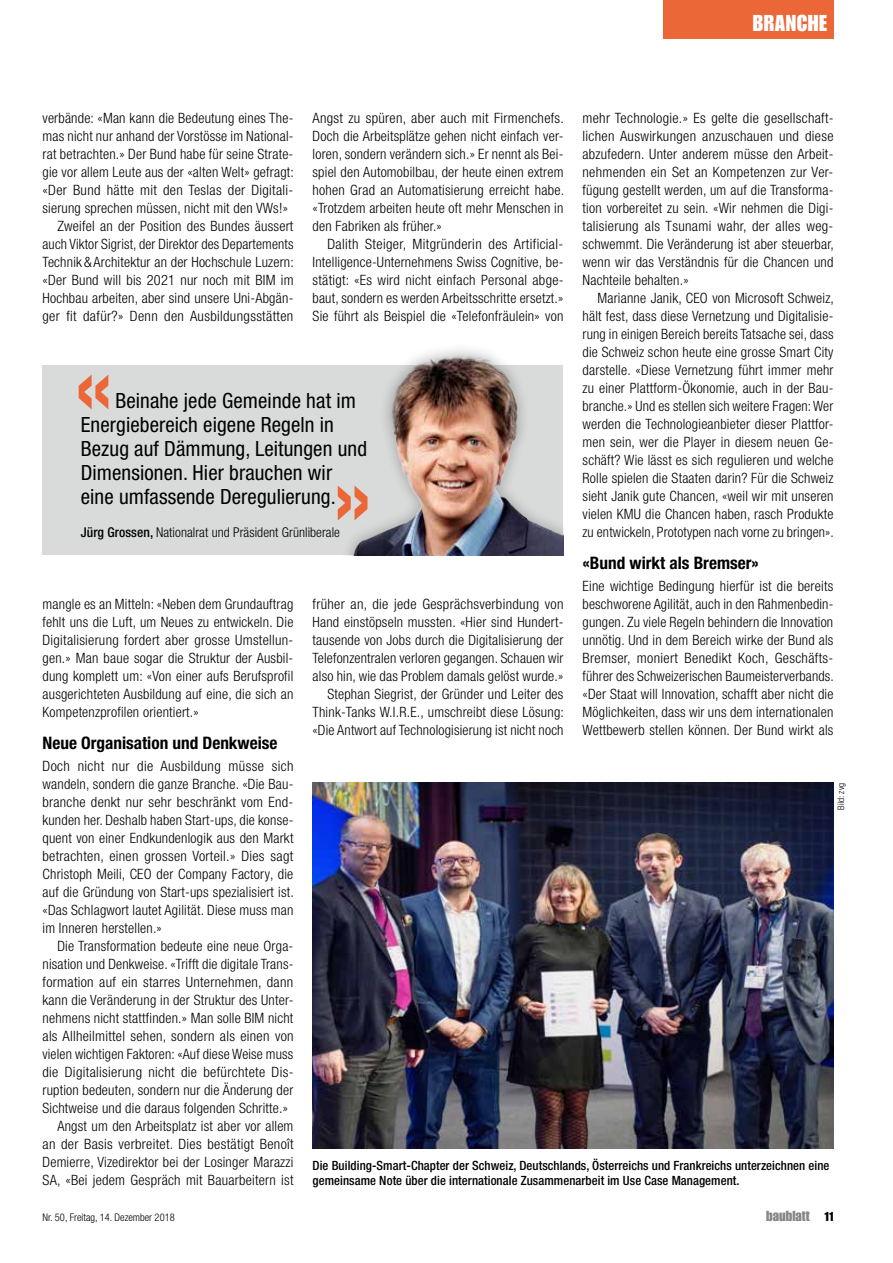
<style>
.page{position:relative;width:893px;height:1263px;background:#fff}
.page>*{position:absolute;margin:0;border:0;box-sizing:border-box;transform-origin:0 0}
.t1{font:22.5px "Impact LT Std";letter-spacing:.025em;color:#fff}
.t2{font:condensed 21px/24px "Helvetica Neue LT Pro";letter-spacing:.005em;color:#000}
.t3{font:700 condensed 17.25px "Helvetica Neue LT Pro";color:#000}
.t4{font:300 condensed 14.25px/18px "Helvetica Neue LT Pro";letter-spacing:.015em;color:#000;text-align:justify}
.t5{font:14.25px "Impact LT Std";color:#868786}
.t6{font:300 condensed 13.5px "Helvetica Neue LT Pro";letter-spacing:.005em;color:#000}
.t7{font:500 condensed 12.75px/15px "Helvetica Neue LT Pro";letter-spacing:.005em;color:#000}
.t8{font:300 condensed 10.5px "Helvetica Neue LT Pro";color:#000}
.t9{font:300 condensed 9px "Helvetica Neue LT Pro";color:#000}
.s1{font-weight:500}
.s2{font-size:12.75px;color:#000}
</style>
<div class="page">
<div style="left:663px;top:0;width:170px;height:38px;background:#ec6737"></div>
<img style="left:313px;top:782px;width:520px;height:367px">
<div style="left:43px;top:366px;width:520px;height:189px;background:#d9dada"></div>
<svg style="left:79px;top:375px;width:29px;height:34px"></svg>
<div style="left:335px;top:341px;width:228px;height:214px;background:#000;opacity:.25"></div>
<img style="left:347px;top:347px;width:216px;height:208px">
<h1 class="t1" style="left:753px;top:10px;width:76px">BRANCHE</h1>
<p class="t4" style="left:313px;top:109px;width:253px">Angst zu spüren, aber auch mit Firmenchefs.<br>Doch die Arbeitsplätze gehen nicht einfach ver&shy;loren, sondern verändern sich.» Er nennt als Bei&shy;spiel den Automobilbau, der heute einen extrem hohen Grad an Automatisierung erreicht habe. «Trotzdem arbeiten heute oft mehr Menschen in den Fabriken als früher.»</p>
<p class="t4" style="left:313px;top:235px;width:253px;text-indent:15px">Dalith Steiger, Mitgründerin des Artificial-Intelligence-Unternehmens Swiss Cognitive, be&shy;stätigt: «Es wird nicht einfach Personal abge&shy;baut, sondern es werden Arbeitsschritte ersetzt.» Sie führt als Beispiel die «Telefonfräulein» von</p>
<p class="t4" style="left:583px;top:109px;width:253px">mehr Technologie.» Es gelte die gesellschaft&shy;lichen Auswirkungen anzuschauen und diese abzufedern. Unter anderem müsse den Arbeit&shy;nehmenden ein Set an Kompetenzen zur Ver&shy;fügung gestellt werden, um auf die Transforma&shy;tion vorbereitet zu sein. «Wir nehmen die Digi&shy;talisierung als Tsunami wahr, der alles weg&shy;schwemmt. Die Veränderung ist aber steuerbar, wenn wir das Verständnis für die Chancen und Nachteile behalten.»</p>
<p class="t4" style="left:583px;top:289px;width:253px;text-indent:15px">Marianne Janik, CEO von Microsoft Schweiz, hält fest, dass diese Vernetzung und Digitalisie&shy;rung in einigen Bereich bereits Tatsache sei, dass die Schweiz schon heute eine grosse Smart City darstelle. «Diese Vernetzung führt immer mehr zu einer Plattform-Ökonomie, auch in der Bau&shy;branche.» Und es stellen sich weitere Fragen: Wer werden die Technologieanbieter dieser Plattfor&shy;men sein, wer die Player in diesem neuen Ge&shy;schäft? Wie lässt es sich regulieren und welche Rolle spielen die Staaten darin? Für die Schweiz sieht Janik gute Chancen, «weil wir mit unseren vielen KMU die Chancen haben, rasch Produkte zu entwickeln, Prototypen nach vorne zu bringen».</p>
<p class="t3" style="left:583px;top:553px;width:178px">«Bund wirkt als Bremser»</p>
<p class="t4" style="left:583px;top:577px;width:253px">Eine wichtige Bedingung hierfür ist die bereits beschworene Agilität, auch in den Rahmenbedin&shy;gungen. Zu viele Regeln behindern die Innovation unnötig. Und in dem Bereich wirke der Bund als Bremser, moniert Benedikt Koch, Geschäfts&shy;führer des Schweizerischen Baumeisterverbands. «Der Staat will Innovation, schafft aber nicht die Möglichkeiten, dass wir uns dem internationalen Wettbewerb stellen können. Der Bund wirkt als</p>
<p class="t4" style="left:43px;top:109px;width:252px">verbände: «Man kann die Bedeutung eines The-</p>
<p class="t4" style="left:43px;top:127px;width:252px">mas nicht nur anhand der Vorstösse im National-</p>
<p class="t4" style="left:43px;top:145px;width:252px">rat betrachten.» Der Bund habe für seine Strate-</p>
<p class="t4" style="left:43px;top:163px;width:253px">gie vor allem Leute aus der «alten Welt» gefragt:</p>
<p class="t4" style="left:43px;top:181px;width:252px">«Der Bund hätte mit den Teslas der Digitali-</p>
<p class="t4" style="left:43px;top:199px;width:247px">sierung sprechen müssen, nicht mit den VWs!»</p>
<p class="t4" style="left:57px;top:217px;width:237px">Zweifel an der Position des Bundes äussert</p>
<p class="t4" style="left:43px;top:235px;width:252px">auch Viktor Sigrist, der Direktor des Departements</p>
<p class="t4" style="left:43px;top:253px;width:253px">Technik &amp;Architektur an der Hochschule Luzern:</p>
<p class="t4" style="left:43px;top:271px;width:253px">«Der Bund will bis 2021 nur noch mit BIM im</p>
<p class="t4" style="left:43px;top:289px;width:252px">Hochbau arbeiten, aber sind unsere Uni-Abgän-</p>
<p class="t4" style="left:43px;top:307px;width:252px">ger fit dafür?» Denn den Ausbildungsstätten</p>
<h2 class="t2" style="left:81px;top:388px;width:288px;text-indent:35px">Beinahe jede Gemeinde hat im<br>Energiebereich eigene Regeln in<br>Bezug auf Dämmung, Leitungen und<br>Dimensionen. Hier brauchen wir eine umfassende Deregulierung.</h2>
<p class="t6" style="left:81px;top:525px;width:261px"><span class="s1">Jürg Grossen,</span> Nationalrat und Präsident Grünliberale</p>
<p class="t4" style="left:43px;top:595px;width:252px">mangle es an Mitteln: «Neben dem Grundauftrag fehlt uns die Luft, um Neues zu entwickeln. Die Digitalisierung fordert aber grosse Umstellun&shy;gen.» Man baue sogar die Struktur der Ausbil&shy;dung komplett um: «Von einer aufs Berufsprofil ausgerichteten Ausbildung auf eine, die sich an Kompetenzprofilen orientiert.»</p>
<p class="t3" style="left:43px;top:733px;width:236px">Neue Organisation und Denkweise</p>
<p class="t4" style="left:43px;top:757px;width:253px">Doch nicht nur die Ausbildung müsse sich wandeln, sondern die ganze Branche. «Die Bau&shy;branche denkt nur sehr beschränkt vom End&shy;kunden her. Deshalb haben Start-ups, die konse&shy;quent von einer Endkundenlogik aus den Markt betrachten, einen grossen Vorteil.» Dies sagt Christoph Meili, CEO der Company Factory, die auf die Gründung von Start-ups spezialisiert ist. «Das Schlagwort lautet Agilität. Diese muss man im Inneren herstellen.»</p>
<p class="t4" style="left:57px;top:937px;width:237px">Die Transformation bedeute eine neue Orga-</p>
<p class="t4" style="left:43px;top:955px;width:252px">nisation und Denkweise. «Trifft die digitale Trans-</p>
<p class="t4" style="left:43px;top:973px;width:252px">formation auf ein starres Unternehmen, dann</p>
<p class="t4" style="left:43px;top:991px;width:252px">kann die Veränderung in der Struktur des Unter-</p>
<p class="t4" style="left:43px;top:1009px;width:252px">nehmens nicht stattfinden.» Man solle BIM nicht</p>
<p class="t4" style="left:43px;top:1027px;width:253px">als Allheilmittel sehen, sondern als einen von</p>
<p class="t4" style="left:43px;top:1045px;width:252px">vielen wichtigen Faktoren: «Auf diese Weise muss</p>
<p class="t4" style="left:43px;top:1063px;width:253px">die Digitalisierung nicht die befürchtete Dis-</p>
<p class="t4" style="left:43px;top:1081px;width:252px">ruption bedeuten, sondern nur die Änderung der</p>
<p class="t4" style="left:43px;top:1099px;width:247px">Sichtweise und die daraus folgenden Schritte.»</p>
<p class="t4" style="left:57px;top:1117px;width:237px">Angst um den Arbeitsplatz ist aber vor allem</p>
<p class="t4" style="left:43px;top:1135px;width:253px">an der Basis verbreitet. Dies bestätigt Benoît</p>
<p class="t4" style="left:43px;top:1153px;width:252px">Demierre, Vizedirektor bei der Losinger Marazzi</p>
<p class="t4" style="left:43px;top:1171px;width:252px">SA, «Bei jedem Gespräch mit Bauarbeitern ist</p>
<p class="t4" style="left:313px;top:595px;width:253px;text-align:right">früher an, die jede Gesprächsverbindung von Hand einstöpseln mussten. «Hier sind Hundert&shy;tausende von Jobs durch die Digitalisierung der Telefonzentralen verloren gegangen. Schauen wir also hin, wie das Problem damals gelöst wurde.» Stephan Siegrist, der Gründer und Leiter des Think-Tanks W.I.R.E., umschreibt diese Lösung: «Die Antwort auf Technologisierung ist nicht noch</p>
<p class="t9" style="left:836px;top:809px;width:28px;rotate:-90deg">Bild: zvg</p>
<p class="t7" style="left:313px;top:1158px;width:518px">Die Building-Smart-Chapter der Schweiz, Deutschlands, Österreichs und Frankreichs unterzeichnen eine gemeinsame Note über die internationale Zusammenarbeit im Use Case Management.</p>
<p class="t8" style="left:43px;top:1211px;width:134px">Nr. 50, Freitag, 14. Dezember 2018</p>
<p class="t5" style="left:766px;top:1208px;width:69px">baublatt <span class="s2">11</span></p>
</div>
